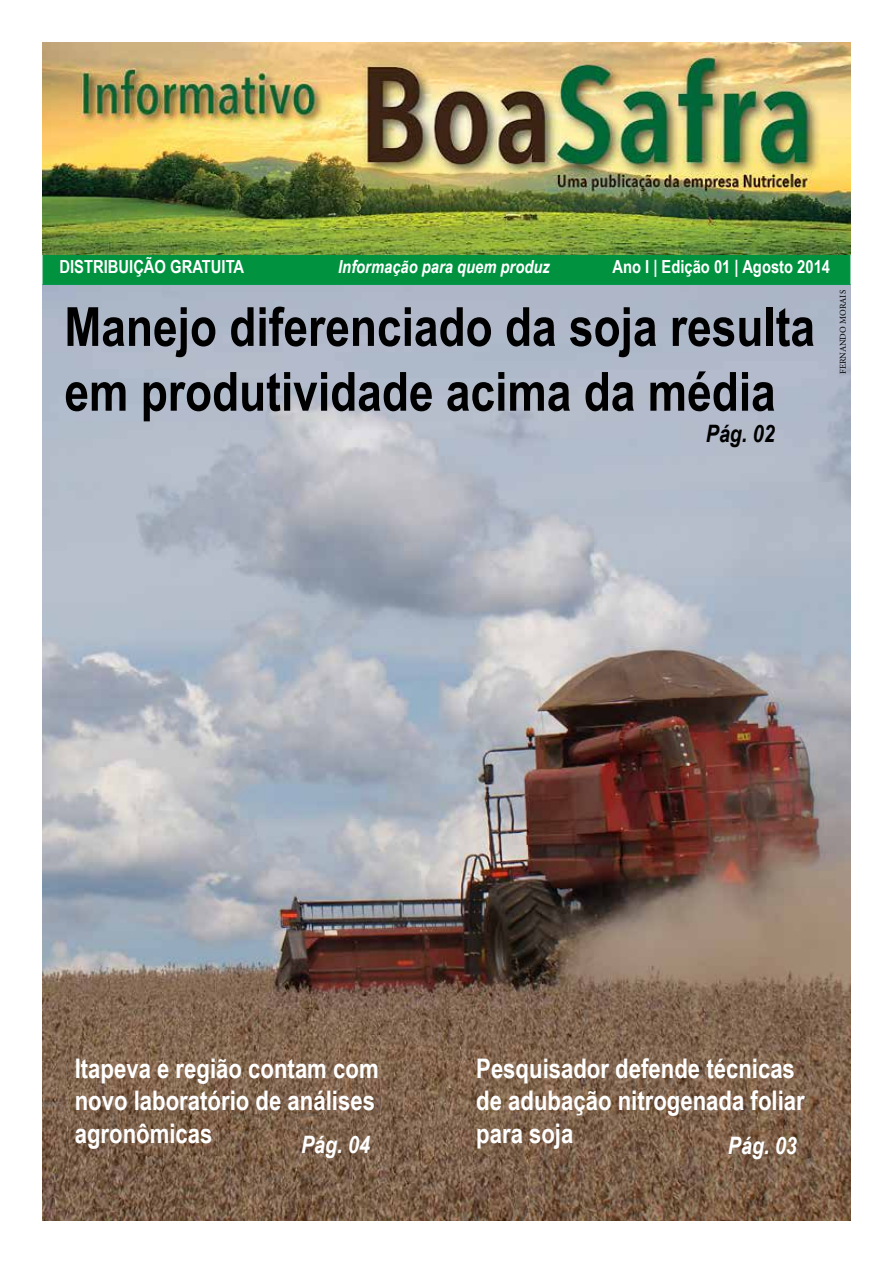
<style>
.page{position:relative;width:893px;height:1263px;background:#fff}
.page>*{position:absolute;margin:0;border:0;box-sizing:border-box;transform-origin:0 0}
.t1{font:700 54px/64.8px "Arial Narrow";color:#000}
.t2{font:700 27px/32.4px "Arial Narrow";color:#fff}
.t3{font:italic 700 24px "Arial Narrow";color:#fff}
.t4{font:italic 700 24px "Arial Narrow";color:#000}
.t5{font:700 18px "Arial Narrow";color:#fff}
.t6{font:italic 700 18px "Arial Narrow";color:#fff}
.t7{font:9px "Minion Pro";color:#000}
</style>
<div class="page">
<img style="left:43px;top:285px;width:807px;height:935px">
<div style="left:43px;top:252px;width:807px;height:33px;background:#00923f;border:2px solid #009548"></div>
<img style="left:43px;top:42px;width:807px;height:213px">
<p class="t5" style="left:60px;top:254px;width:186px">DISTRIBUIÇÃO GRATUITA</p>
<p class="t6" style="left:338px;top:254px;width:213px">Informação para quem produz</p>
<p class="t5" style="left:612px;top:253px;width:219px">Ano I | Edição 01 | Agosto 2014</p>
<h1 class="t1" style="left:64px;top:292px;width:752px">Manejo diferenciado da soja resulta em produtividade acima da média</h1>
<p class="t4" style="left:706px;top:416px;width:70px">Pág. 02</p>
<p class="t7" style="left:837px;top:374px;width:86px;rotate:-90deg">FERNANDO MORAIS</p>
<p class="t2" style="left:476px;top:1051px;width:330px">Pesquisador defende técnicas de adubação nitrogenada foliar para soja</p>
<p class="t2" style="left:75px;top:1051px;width:305px">Itapeva e região contam com novo laboratório de análises agronômicas</p>
<p class="t3" style="left:301px;top:1126px;width:70px">Pág. 04</p>
<p class="t3" style="left:728px;top:1128px;width:70px">Pág. 03</p>
</div>
